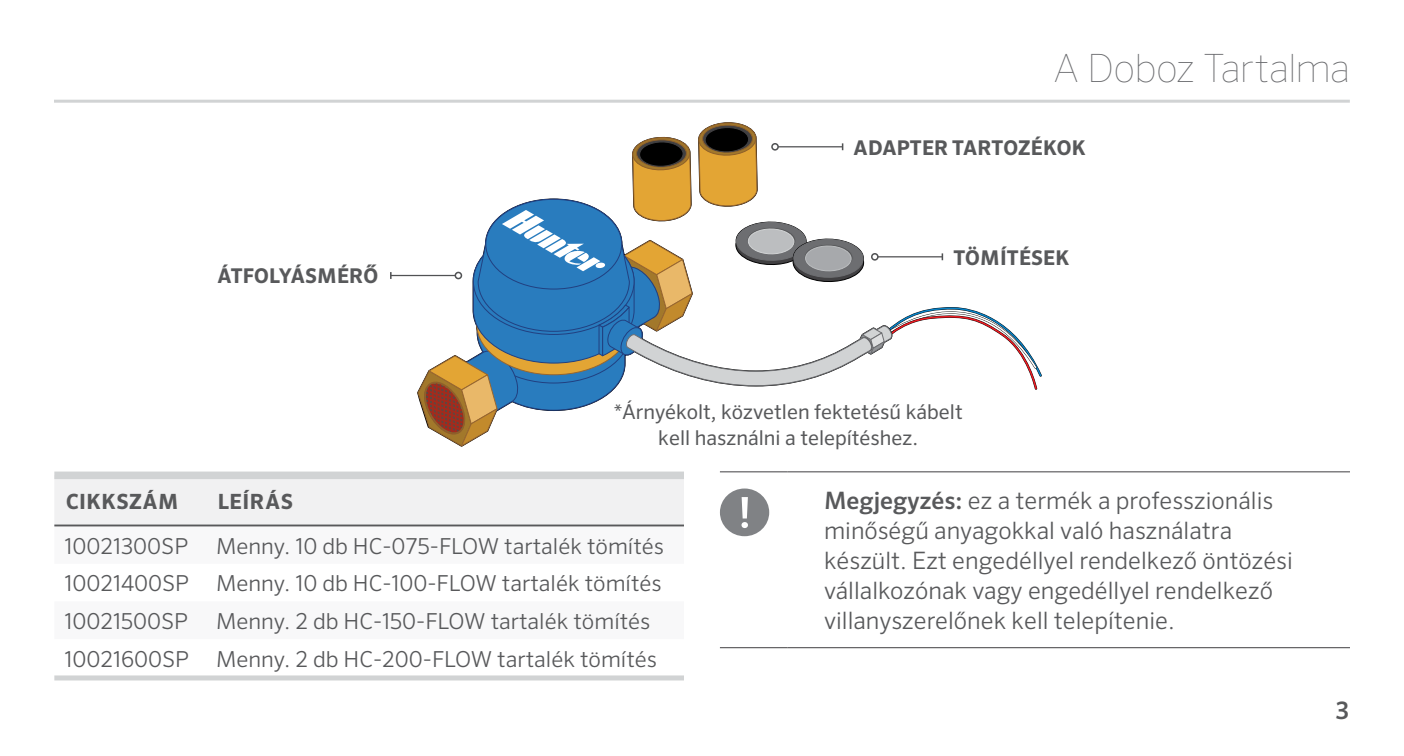
<style>
.page{position:relative;width:1404px;height:756px;background:#fff}
.page>*{position:absolute;margin:0;border:0;box-sizing:border-box;transform-origin:0 0}
.t1{font:100 39px "Sero Pro";letter-spacing:-.01em;color:#696a6d}
.t2{font:300 24px/30px "Sero Pro";color:#58595b}
.t3{font:500 24px "Sero Pro";color:#58595b}
.t4{font:300 21.9px/37.5px "Sero Pro";color:#58595b;text-align:justify}
.t5{font:700 21px "Sero Pro";letter-spacing:.025em;color:#58595b}
.t6{font:20.4px/26.4px "Sero Pro";color:#58595b;text-align:center}
.t7{font:700 20.4px "Sero Pro";letter-spacing:.01em;color:#58595b}
.s1{font-weight:500}
</style>
<div class="page">
<hr style="left:54px;top:100px;width:1296px;height:3px;background:#d1d3d4">
<hr style="left:391px;top:275px;width:64px;height:1px;background:#515254">
<svg style="left:390px;top:272px;width:2px;height:7px"></svg>
<svg style="left:417px;top:122px;width:625px;height:325px"></svg>
<div style="left:54px;top:479px;width:630px;height:46px;background:#f1f1f2"></div>
<svg style="left:54px;top:526px;width:630px;height:1px"></svg>
<div style="left:54px;top:472px;width:152px;height:7px;background:#d1d3d4"></div>
<div style="left:206px;top:472px;width:478px;height:7px;background:#d1d3d4"></div>
<hr style="left:54px;top:525px;width:152px;height:1px;background:#58595b">
<hr style="left:206px;top:525px;width:478px;height:1px;background:#58595b">
<div style="left:54px;top:675px;width:152px;height:5px;background:#d1d3d4"></div>
<div style="left:206px;top:675px;width:478px;height:5px;background:#d1d3d4"></div>
<hr style="left:720px;top:471px;width:68px;height:1px;background:#414042">
<hr style="left:788px;top:471px;width:562px;height:1px;background:#414042">
<hr style="left:720px;top:647px;width:68px;height:1px;background:#414042">
<hr style="left:788px;top:647px;width:562px;height:1px;background:#414042">
<div style="left:720px;top:489px;width:49px;height:47px;background:#808285;border-radius:50%"></div>
<svg style="left:742px;top:497px;width:6px;height:31px"></svg>
<h1 class="t1" style="left:1054px;top:45px;width:298px">A Doboz Tartalma</h1>
<p class="t7" style="left:217px;top:264px;width:162px">ÁTFOLYÁSMÉRŐ</p>
<p class="t7" style="left:854px;top:135px;width:233px">ADAPTER TARTOZÉKOK</p>
<p class="t7" style="left:953px;top:245px;width:117px">TÖMÍTÉSEK</p>
<p class="t6" style="left:614px;top:398px;width:350px">*Árnyékolt, közvetlen fektetésű kábelt kell használni a telepítéshez.</p>
<p class="t5" style="left:66px;top:488px;width:114px">CIKKSZÁM</p>
<p class="t5" style="left:218px;top:488px;width:77px">LEÍRÁS</p>
<p class="t4" style="left:64px;top:527px;width:125px">10021300SP</p>
<p class="t4" style="left:64px;top:527px;width:601px;text-indent:152px">Menny. 10 db HC-075-FLOW tartalék tömítés 10021400SP Menny. 10 db HC-100-FLOW tartalék tömítés 10021500SP</p>
<p class="t4" style="left:64px;top:602px;width:594px;text-indent:152px">Menny. 2 db HC-150-FLOW tartalék tömítés<br>10021600SP Menny. 2 db HC-200-FLOW tartalék tömítés</p>
<p class="t2" style="left:824px;top:485px;width:470px"><span class="s1">Megjegyzés:</span> ez a termék a professzionális minőségű anyagokkal való használatra készült. Ezt engedéllyel rendelkező öntözési vállalkozónak vagy engedéllyel rendelkező villanyszerelőnek kell telepítenie.</p>
<p class="t3" style="left:1336px;top:696px;width:15px">3</p>
</div>
